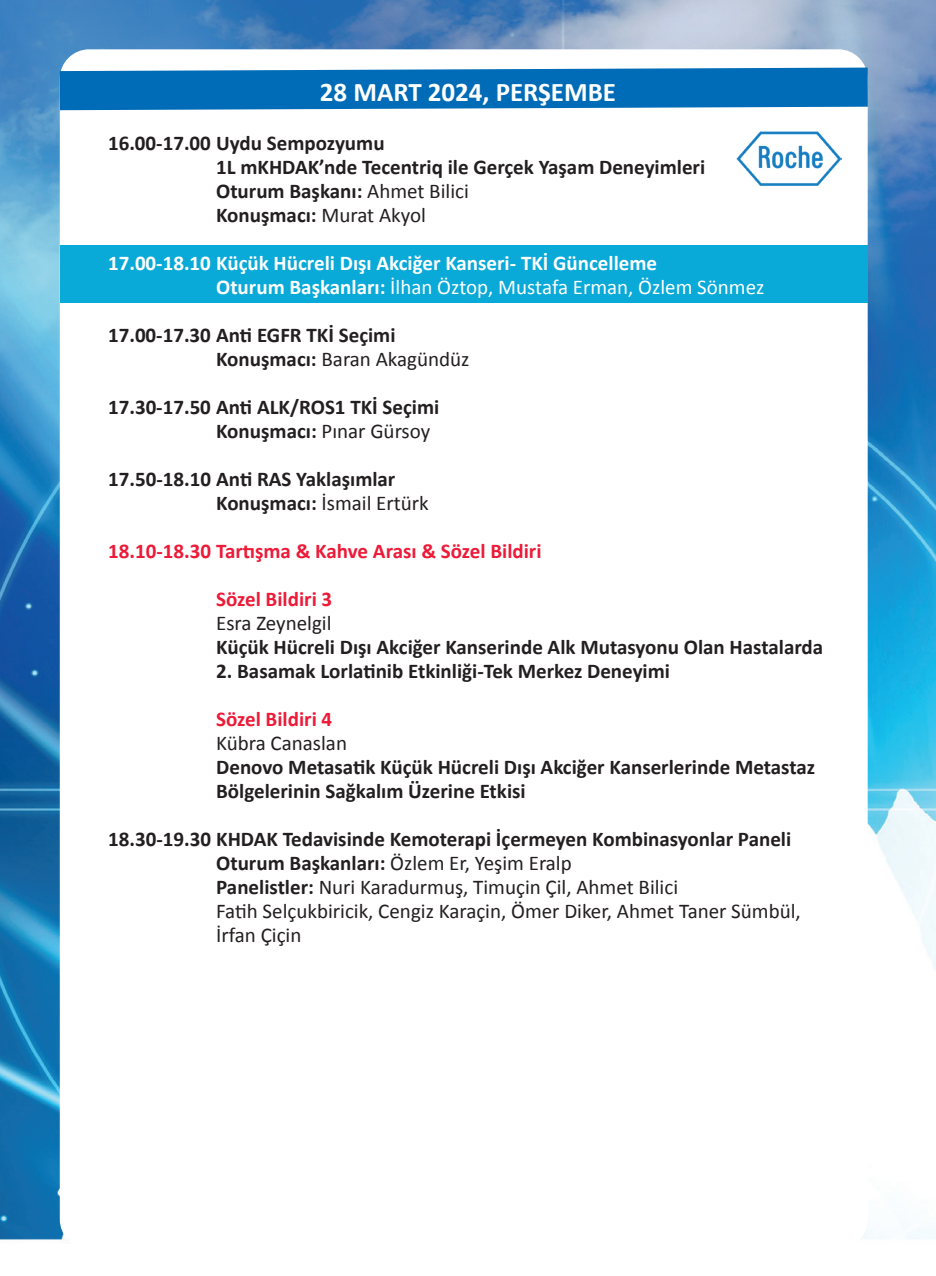
<style>
.page{position:relative;width:936px;height:1276px;background:#fff}
.page>*{position:absolute;margin:0;border:0;box-sizing:border-box;transform-origin:0 0}
.t1{font:700 27px "Calibri";color:#fff}
.t2{font:700 21px/24px "Calibri";color:#231f20}
.t3{font:21px/24px "Calibri";color:#231f20}
.t4{font:700 21px/24px "Calibri";color:#fff}
.t5{font:700 21px "Calibri";color:#ed1a38}
.s1{font-weight:400}
.s2{font-weight:700}
</style>
<div class="page">
<img style="left:0;top:0;width:935px;height:1240px">
<div style="left:60px;top:49px;width:807px;height:1199px;background:#fff;border-radius:29px"></div>
<div style="left:60px;top:245px;width:807px;height:58px;background:#09a9d8"></div>
<svg style="left:60px;top:68px;width:807px;height:42px;background:#1175bb"></svg>
<img style="left:736px;top:131px;width:105px;height:55px">
<p class="t1" style="left:320px;top:74px;width:297px">28 MART 2024, PERŞEMBE</p>
<p class="t2" style="left:216px;top:131px;width:490px;text-indent:-108px">16.00-17.00 Uydu Sempozyumu<br>1L mKHDAK’nde Tecentriq ile Gerçek Yaşam Deneyimleri Oturum Başkanı: <span class="s1">Ahmet Bilici<br></span>Konuşmacı: <span class="s1">Murat Akyol</span></p>
<p class="t4" style="left:216px;top:251px;width:549px;text-indent:-108px">17.00-18.10 Küçük Hücreli Dışı Akciğer Kanseri- TKİ Güncelleme<br>Oturum Başkanları: <span class="s1">İlhan Öztop, Mustafa Erman, Özlem Sönmez</span></p>
<p class="t2" style="left:216px;top:323px;width:255px;text-indent:-108px">17.00-17.30 Anti EGFR TKİ Seçimi<br>Konuşmacı: <span class="s1">Baran Akagündüz</span></p>
<p class="t2" style="left:216px;top:395px;width:225px;text-indent:-108px">17.30-17.50 Anti ALK/ROS1 TKİ Seçimi<br>Konuşmacı: <span class="s1">Pınar Gürsoy</span></p>
<p class="t2" style="left:216px;top:467px;width:214px;text-indent:-108px">17.50-18.10 Anti RAS Yaklaşımlar<br>Konuşmacı: <span class="s1">İsmail Ertürk</span></p>
<p class="t5" style="left:108px;top:537px;width:435px">18.10-18.30 Tartışma &amp; Kahve Arası &amp; Sözel Bildiri</p>
<p class="t5" style="left:216px;top:585px;width:118px">Sözel Bildiri 3</p>
<p class="t3" style="left:216px;top:611px;width:117px">Esra Zeynelgil</p>
<p class="t2" style="left:216px;top:635px;width:608px">Küçük Hücreli Dışı Akciğer Kanserinde Alk Mutasyonu Olan Hastalarda</p>
<p class="t2" style="left:216px;top:659px;width:455px">2. Basamak Lorlatinib Etkinliği-Tek Merkez Deneyimi</p>
<p class="t5" style="left:216px;top:705px;width:118px">Sözel Bildiri 4</p>
<p class="t3" style="left:216px;top:731px;width:132px">Kübra Canaslan</p>
<p class="t2" style="left:216px;top:755px;width:600px">Denovo Metasatik Küçük Hücreli Dışı Akciğer Kanserlerinde Metastaz<br>Bölgelerinin Sağkalım Üzerine Etkisi</p>
<p class="t3" style="left:216px;top:827px;width:586px;text-indent:-108px"><span class="s2">18.30-19.30 KHDAK Tedavisinde Kemoterapi İçermeyen Kombinasyonlar Paneli Oturum Başkanları:</span> Özlem Er, Yeşim Eralp<br><span class="s2">Panelistler:</span> Nuri Karadurmuş, Timuçin Çil, Ahmet Bilici<br>Fatih Selçukbiricik, Cengiz Karaçin, Ömer Diker, Ahmet Taner Sümbül, İrfan Çiçin</p>
</div>
